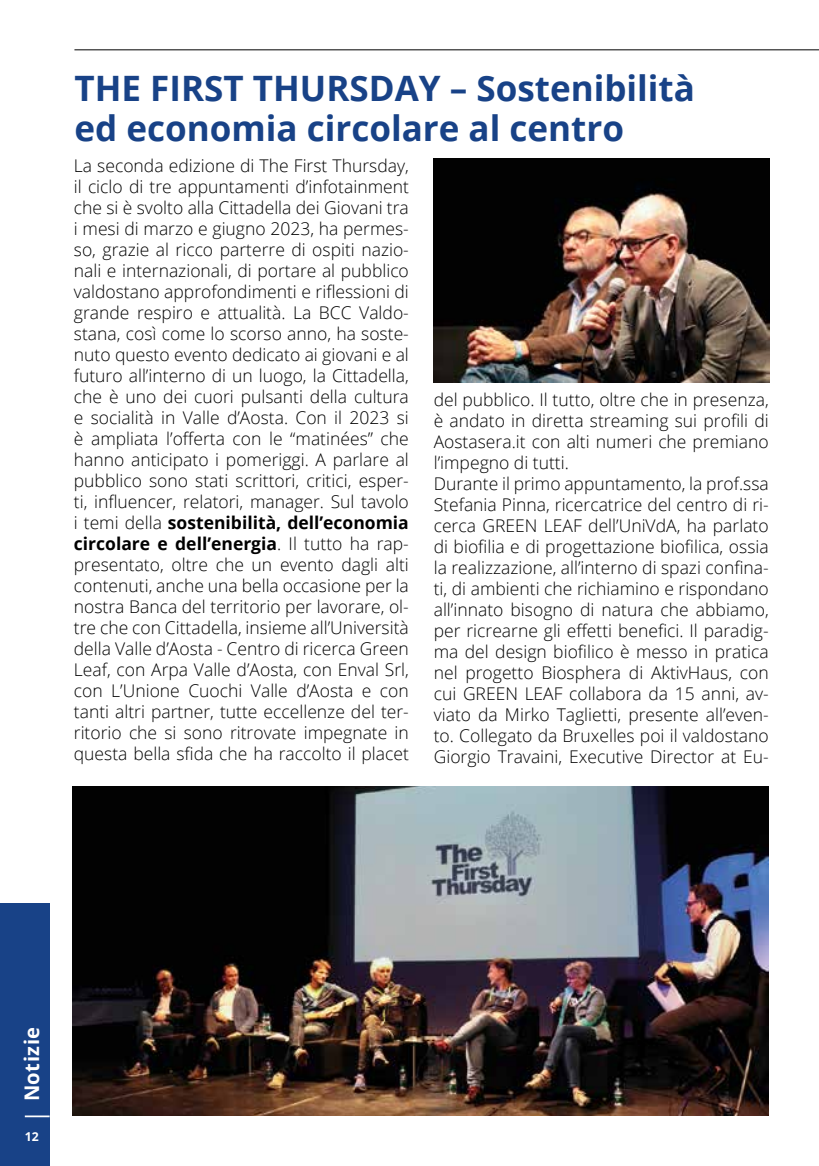
<style>
.page{position:relative;width:819px;height:1166px;background:#fff}
.page>*{position:absolute;margin:0;border:0;box-sizing:border-box;transform-origin:0 0}
.t1{font:700 35px/40.2px "Open Sans";color:#184287}
.t2{font:700 20.12px "Open Sans";letter-spacing:.025em;color:#fff}
.t3{font:300 17.5px/21px "Open Sans";color:#000;text-align:justify}
.t4{font:700 12.25px "Open Sans";color:#fff}
.s1{font-weight:700}
</style>
<div class="page">
<hr style="left:74px;top:50px;width:745px;height:1px;background:#000">
<div style="left:0;top:903px;width:50px;height:263px;background:#184287"></div>
<hr style="left:25px;top:1115px;width:25px;height:2px;background:#fff">
<img style="left:73px;top:786px;width:695px;height:329px">
<img style="left:433px;top:159px;width:336px;height:224px">
<h1 class="t1" style="left:74px;top:67px;width:622px">THE FIRST THURSDAY – Sostenibilità ed economia circolare al centro</h1>
<p class="t3" style="left:74px;top:155px;width:336px">La seconda edizione di The First Thursday, il ciclo di tre appuntamenti d’infotainment che si è svolto alla Cittadella dei Giovani tra i mesi di marzo e giugno 2023, ha permes&shy;so, grazie al ricco parterre di ospiti nazio&shy;nali e internazionali, di portare al pubblico valdostano approfondimenti e riflessioni di grande respiro e attualità. La BCC Valdo&shy;stana, così come lo scorso anno, ha soste&shy;nuto questo evento dedicato ai giovani e al futuro all’interno di un luogo, la Cittadella, che è uno dei cuori pulsanti della cultura e socialità in Valle d’Aosta. Con il 2023 si è ampliata l’offerta con le “matinées” che hanno anticipato i pomeriggi. A parlare al pubblico sono stati scrittori, critici, esper&shy;ti, influencer, relatori, manager. Sul tavolo i temi della <span class="s1">sostenibilità, dell’economia circolare e dell’energia</span>. Il tutto ha rap&shy;presentato, oltre che un evento dagli alti contenuti, anche una bella occasione per la nostra Banca del territorio per lavorare, ol&shy;tre che con Cittadella, insieme all’Università della Valle d’Aosta - Centro di ricerca Green Leaf, con Arpa Valle d’Aosta, con Enval Srl, con L’Unione Cuochi Valle d’Aosta e con tanti altri partner, tutte eccellenze del ter&shy;ritorio che si sono ritrovate impegnate in questa bella sfida che ha raccolto il placet</p>
<p class="t3" style="left:433px;top:389px;width:336px;text-align:left">del pubblico. Il tutto, oltre che in presenza, è andato in diretta streaming sui profili di Aostasera.it con alti numeri che premiano l’impegno di tutti.<br>Durante il primo appuntamento, la prof.ssa Stefania Pinna, ricercatrice del centro di ri&shy;cerca GREEN LEAF dell’UniVdA, ha parlato di biofilia e di progettazione biofilica, ossia la realizzazione, all’interno di spazi confina&shy;ti, di ambienti che richiamino e rispondano all’innato bisogno di natura che abbiamo, per ricrearne gli effetti benefici. Il paradig&shy;ma del design biofilico è messo in pratica nel progetto Biosphera di AktivHaus, con cui GREEN LEAF collabora da 15 anni, av&shy;viato da Mirko Taglietti, presente all’even&shy;to. Collegato da Bruxelles poi il valdostano Giorgio Travaini, Executive Director at Eu-</p>
<p class="t2" style="left:18px;top:1101px;width:76px;rotate:-90deg">Notizie</p>
<p class="t4" style="left:25px;top:1127px;width:15px">12</p>
</div>
